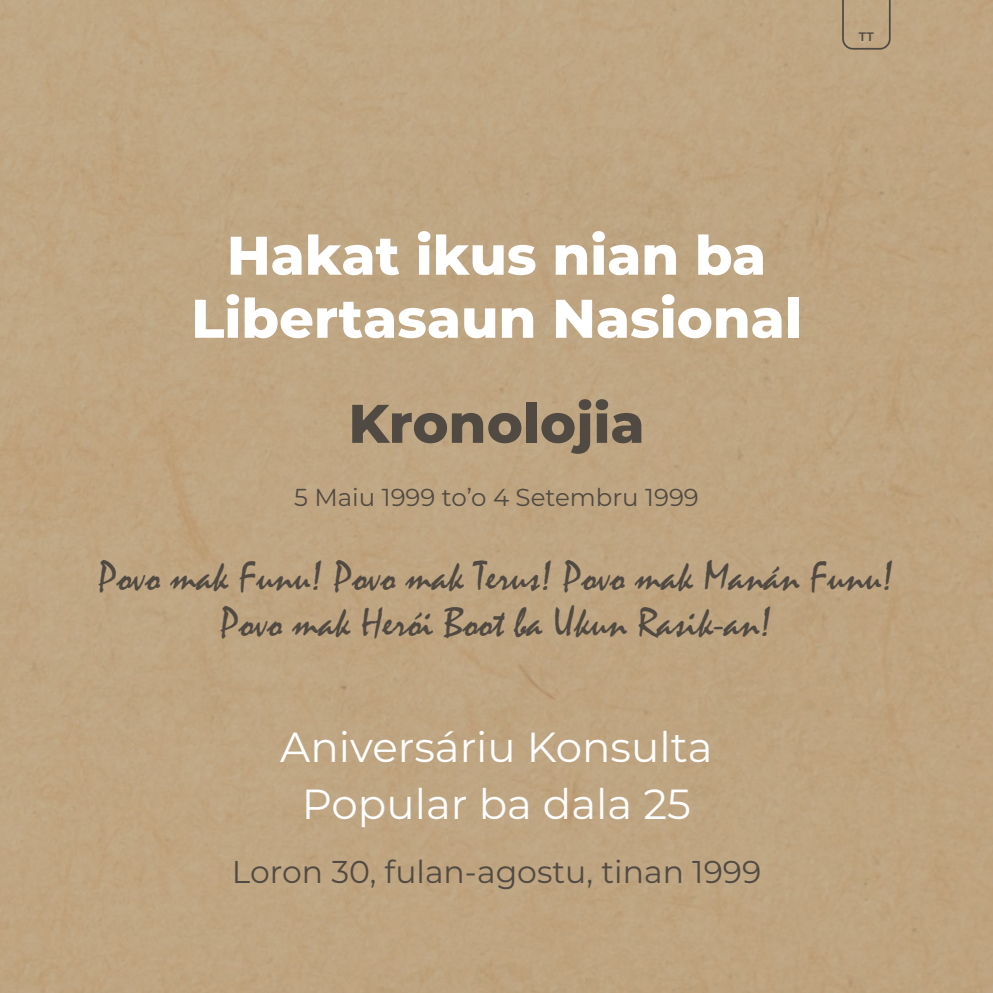
<style>
.page{position:relative;width:993px;height:993px;background:#fff}
.page>*{position:absolute;margin:0;border:0;box-sizing:border-box;transform-origin:0 0}
.t1{font:800 54.25px/63px "Montserrat";color:#fff;text-align:center}
.t2{font:800 54.25px "Montserrat";color:#514a43}
.t3{font:42px/45.5px "Mistral";color:#514a43;text-align:center}
.t4{font:42px/57.8px "Montserrat";color:#fff;text-align:center}
.t5{font:31.5px "Montserrat";color:#514a43}
.t6{font:24.5px "Montserrat";color:#514a43}
.t7{font:600 12.25px "Montserrat";color:#514a43}
</style>
<div class="page">
<div style="left:0;top:0;width:992px;height:992px;background:#bfa582"></div>
<svg style="left:841px;top:0;width:50px;height:50px"></svg>
<p class="t7" style="left:858px;top:28px;width:16px">TT</p>
<p class="t1" style="left:191px;top:221px;width:611px">Hakat ikus nian ba<br>Libertasaun Nasional</p>
<p class="t2" style="left:348px;top:383px;width:297px">Kronolojia</p>
<p class="t6" style="left:294px;top:480px;width:406px">5 Maiu 1999 to’o 4 Setembru 1999</p>
<p class="t3" style="left:98px;top:554px;width:797px">Povo mak Funu! Povo mak Terus! Povo mak Manán Funu!<br>Povo mak Herói Boot ba Ukun Rasik-an!</p>
<p class="t4" style="left:280px;top:716px;width:434px">Aniversáriu Konsulta<br>Popular ba dala 25</p>
<p class="t5" style="left:232px;top:849px;width:531px">Loron 30, fulan-agostu, tinan 1999</p>
</div>
